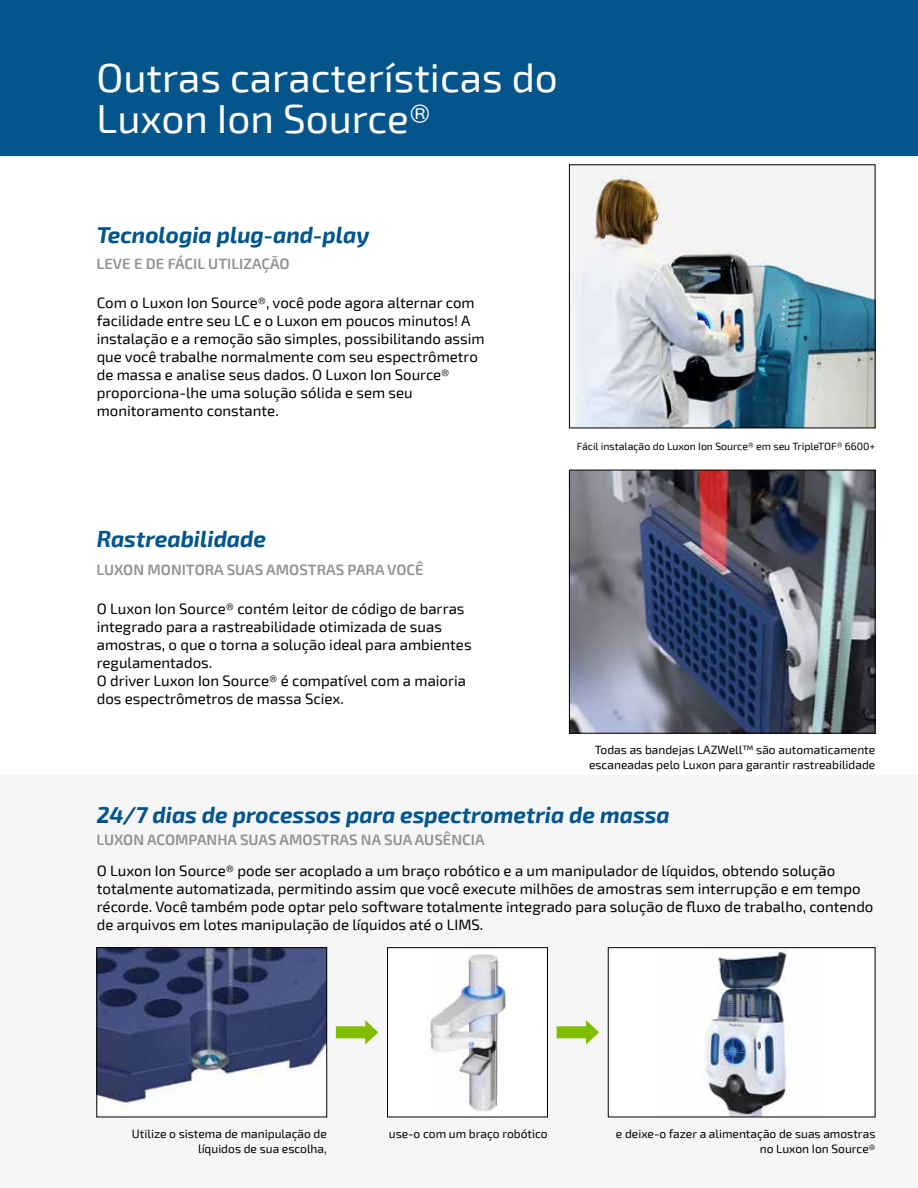
<style>
.page{position:relative;width:918px;height:1188px;background:#fff}
.page>*{position:absolute;margin:0;border:0;box-sizing:border-box;transform-origin:0 0}
.t1{font:40.5px/40.5px "Exo 2";color:#fff}
.t2{font:italic 700 22.5px "Exo 2";color:#03558c}
.t3{font:15px/18px "Exo 2";color:#000}
.t4{font:600 15px "Exo 2";color:#919293}
.t5{font:12px/15px "Exo 2";color:#000;text-align:right}
.t6{font:10.5px "Exo 2";color:#000}
</style>
<div class="page">
<div style="left:0;top:0;width:918px;height:156px;background:#03558c"></div>
<div style="left:0;top:775px;width:918px;height:413px;background:#f7f6f7"></div>
<img style="left:99px;top:949px;width:226px;height:154px">
<div style="left:97px;top:947px;width:230px;height:170px;border:1px solid #000"></div>
<div style="left:387px;top:948px;width:160px;height:169px;background:#fff"></div>
<img style="left:430px;top:954px;width:78px;height:158px">
<div style="left:387px;top:947px;width:161px;height:170px;border:1px solid #000"></div>
<div style="left:608px;top:948px;width:267px;height:169px;background:#fff"></div>
<img style="left:705px;top:950px;width:82px;height:165px">
<div style="left:608px;top:947px;width:267px;height:170px;border:1px solid #000"></div>
<div style="left:336px;top:1026px;width:34px;height:12px;background:#80bc00"></div>
<svg style="left:365px;top:1020px;width:13px;height:25px"></svg>
<div style="left:557px;top:1026px;width:34px;height:12px;background:#80bc00"></div>
<svg style="left:586px;top:1020px;width:13px;height:25px"></svg>
<img style="left:571px;top:472px;width:302px;height:259px">
<div style="left:569px;top:470px;width:306px;height:263px;border:1px solid #000"></div>
<img style="left:571px;top:167px;width:302px;height:259px">
<h1 class="t1" style="left:97px;top:59px;width:463px">Outras características do<br>Luxon Ion Source®</h1>
<h2 class="t2" style="left:97px;top:222px;width:274px">Tecnologia plug-and-play</h2>
<p class="t4" style="left:97px;top:255px;width:195px">LEVE E DE FÁCIL UTILIZAÇÃO</p>
<p class="t3" style="left:97px;top:294px;width:389px">Com o Luxon Ion Source®, você pode agora alternar com facilidade entre seu LC e o Luxon em poucos minutos! A instalação e a remoção são simples, possibilitando assim que você trabalhe normalmente com seu espectrômetro de massa e analise seus dados. O Luxon Ion Source® proporciona-lhe uma solução sólida e sem seu monitoramento constante.</p>
<h2 class="t2" style="left:97px;top:526px;width:171px">Rastreabilidade</h2>
<p class="t4" style="left:97px;top:560px;width:329px">LUXON MONITORA SUAS AMOSTRAS PARA VOCÊ</p>
<p class="t3" style="left:97px;top:600px;width:376px">O Luxon Ion Source® contém leitor de código de barras integrado para a rastreabilidade otimizada de suas amostras, o que o torna a solução ideal para ambientes regulamentados.<br>O driver Luxon Ion Source® é compatível com a maioria dos espectrômetros de massa Sciex.</p>
<p class="t6" style="left:577px;top:440px;width:300px">Fácil instalação do Luxon Ion Source® em seu TripleTOF® 6600+</p>
<p class="t5" style="left:589px;top:743px;width:288px;text-align:center">Todas as bandejas LAZWell™ são automaticamente escaneadas pelo Luxon para garantir rastreabilidade</p>
<h2 class="t2" style="left:97px;top:802px;width:575px">24/7 dias de processos para espectrometria de massa</h2>
<p class="t4" style="left:97px;top:830px;width:390px">LUXON ACOMPANHA SUAS AMOSTRAS NA SUA AUSÊNCIA</p>
<p class="t3" style="left:97px;top:862px;width:778px">O Luxon Ion Source® pode ser acoplado a um braço robótico e a um manipulador de líquidos, obtendo solução totalmente automatizada, permitindo assim que você execute milhões de amostras sem interrupção e em tempo récorde. Você também pode optar pelo software totalmente integrado para solução de fluxo de trabalho, contendo de arquivos em lotes manipulação de líquidos até o LIMS.</p>
<p class="t5" style="left:132px;top:1127px;width:197px">Utilize o sistema de manipulação de líquidos de sua escolha,</p>
<p class="t5" style="left:389px;top:1127px;width:160px">use-o com um braço robótico</p>
<p class="t5" style="left:616px;top:1127px;width:261px">e deixe-o fazer a alimentação de suas amostras no Luxon Ion Source®</p>
</div>
